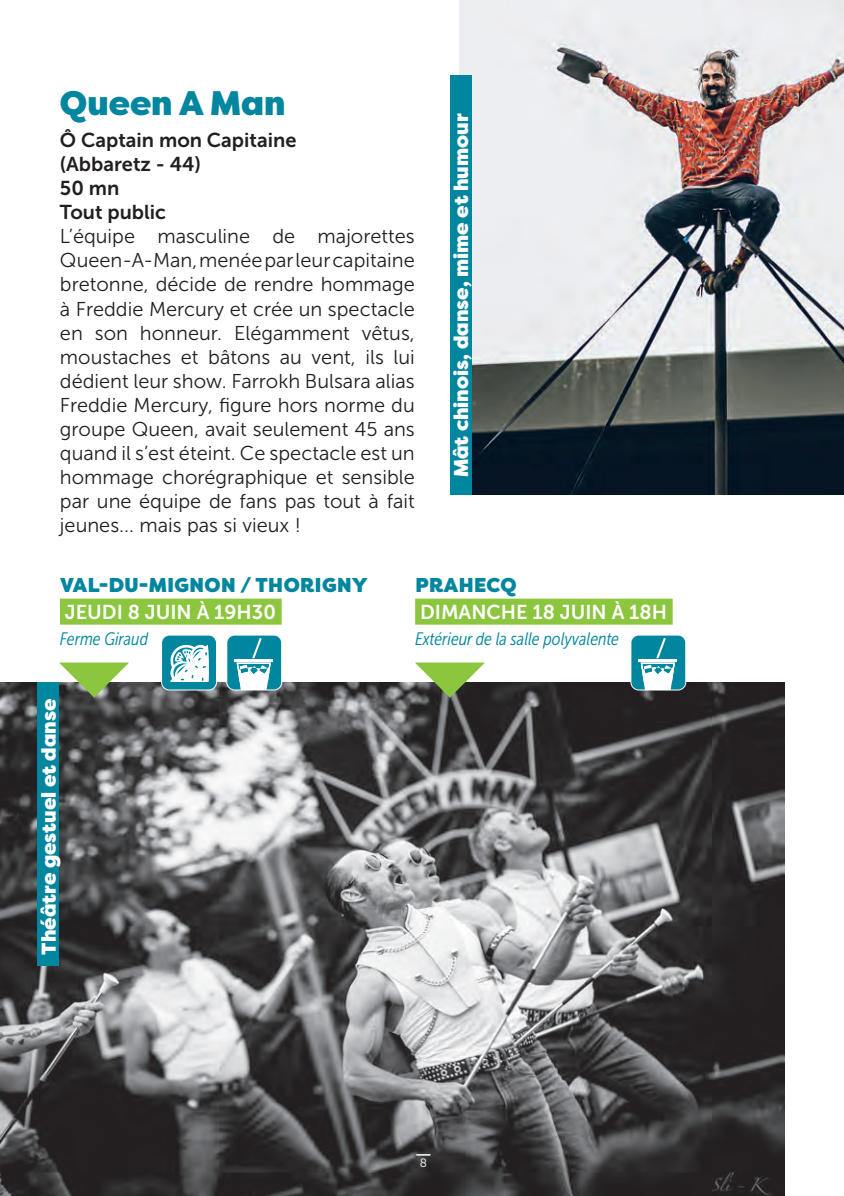
<style>
.page{position:relative;width:844px;height:1196px;background:#fff}
.page>*{position:absolute;margin:0;border:0;box-sizing:border-box;transform-origin:0 0}
.t1{font:900 34px "Filson Pro";color:#00869e}
.t2{font:20px/24px "Museo Sans 300";color:#231f20;text-align:justify}
.t3{font:900 20px "Filson Pro";color:#fff}
.t4{font:20px/24px "Museo Sans 700";color:#231f20}
.t5{font:20px "Museo Sans 700";color:#fff}
.t6{font:900 20px "Filson Pro";letter-spacing:.02em;color:#00869e}
.t7{font:italic 18px "Museo Sans Cond 300";color:#00869e}
.t8{font:12px "Museo Sans 300";color:#fff}
</style>
<div class="page">
<div style="left:60px;top:598px;width:222px;height:26px;background:#8bc63e"></div>
<div style="left:415px;top:598px;width:257px;height:26px;background:#8bc63e"></div>
<img style="left:0;top:682px;width:784px;height:513px">
<div style="left:37px;top:682px;width:22px;height:283px;background:#00869e"></div>
<svg style="left:59px;top:662px;width:70px;height:35px;background:#8caa66"></svg>
<svg style="left:415px;top:662px;width:70px;height:35px;background:#829f5b"></svg>
<img style="left:459px;top:0;width:385px;height:494px">
<div style="left:450px;top:75px;width:21px;height:419px;background:#00869e"></div>
<svg style="left:227px;top:636px;width:55px;height:54px"></svg>
<hr style="left:234px;top:659px;width:39px;height:2px;background:#fff">
<div style="left:226px;top:634px;width:56px;height:56px;border:1px solid #fff;border-radius:8px"></div>
<svg style="left:162px;top:636px;width:54px;height:54px"></svg>
<div style="left:161px;top:634px;width:56px;height:56px;border:1px solid #fff;border-radius:8px"></div>
<svg style="left:631px;top:636px;width:55px;height:54px"></svg>
<hr style="left:638px;top:659px;width:39px;height:2px;background:#fff">
<div style="left:630px;top:634px;width:56px;height:56px;border:1px solid #fff;border-radius:8px"></div>
<svg style="left:416px;top:1153px;width:14px;height:2px"></svg>
<svg style="left:0;top:1192px;width:4px;height:4px"></svg>
<svg style="left:840px;top:0;width:4px;height:4px"></svg>
<h1 class="t1" style="left:60px;top:82px;width:227px">Queen A Man</h1>
<p class="t4" style="left:60px;top:128px;width:238px">Ô Captain mon Capitaine (Abbaretz - 44)<br>50 mn<br>Tout public</p>
<p class="t2" style="left:60px;top:225px;width:356px">L’équipe masculine de majorettes Queen-A-Man, menée par leur capitaine bretonne, décide de rendre hommage à Freddie Mercury et crée un spectacle en son honneur. Elégamment vêtus, moustaches et bâtons au vent, ils lui dédient leur show. Farrokh Bulsara alias Freddie Mercury, figure hors norme du groupe Queen, avait seulement 45 ans quand il s’est éteint. Ce spectacle est un hommage chorégraphique et sensible par une équipe de fans pas tout à fait jeunes... mais pas si vieux !</p>
<p class="t3" style="left:448px;top:477px;width:365px;rotate:-90deg">Mât chinois, danse, mime et humour</p>
<p class="t6" style="left:60px;top:572px;width:309px">VAL-DU-MIGNON / THORIGNY</p>
<p class="t5" style="left:65px;top:601px;width:213px">JEUDI 8 JUIN À 19H30</p>
<p class="t7" style="left:60px;top:628px;width:90px">Ferme Giraud</p>
<p class="t3" style="left:36px;top:954px;width:258px;rotate:-90deg">Théâtre gestuel et danse</p>
<p class="t6" style="left:415px;top:572px;width:103px">PRAHECQ</p>
<p class="t5" style="left:420px;top:601px;width:248px">DIMANCHE 18 JUIN À 18H</p>
<p class="t7" style="left:415px;top:628px;width:205px">Extérieur de la salle polyvalente</p>
<p class="t8" style="left:420px;top:1156px;width:9px">8</p>
</div>
